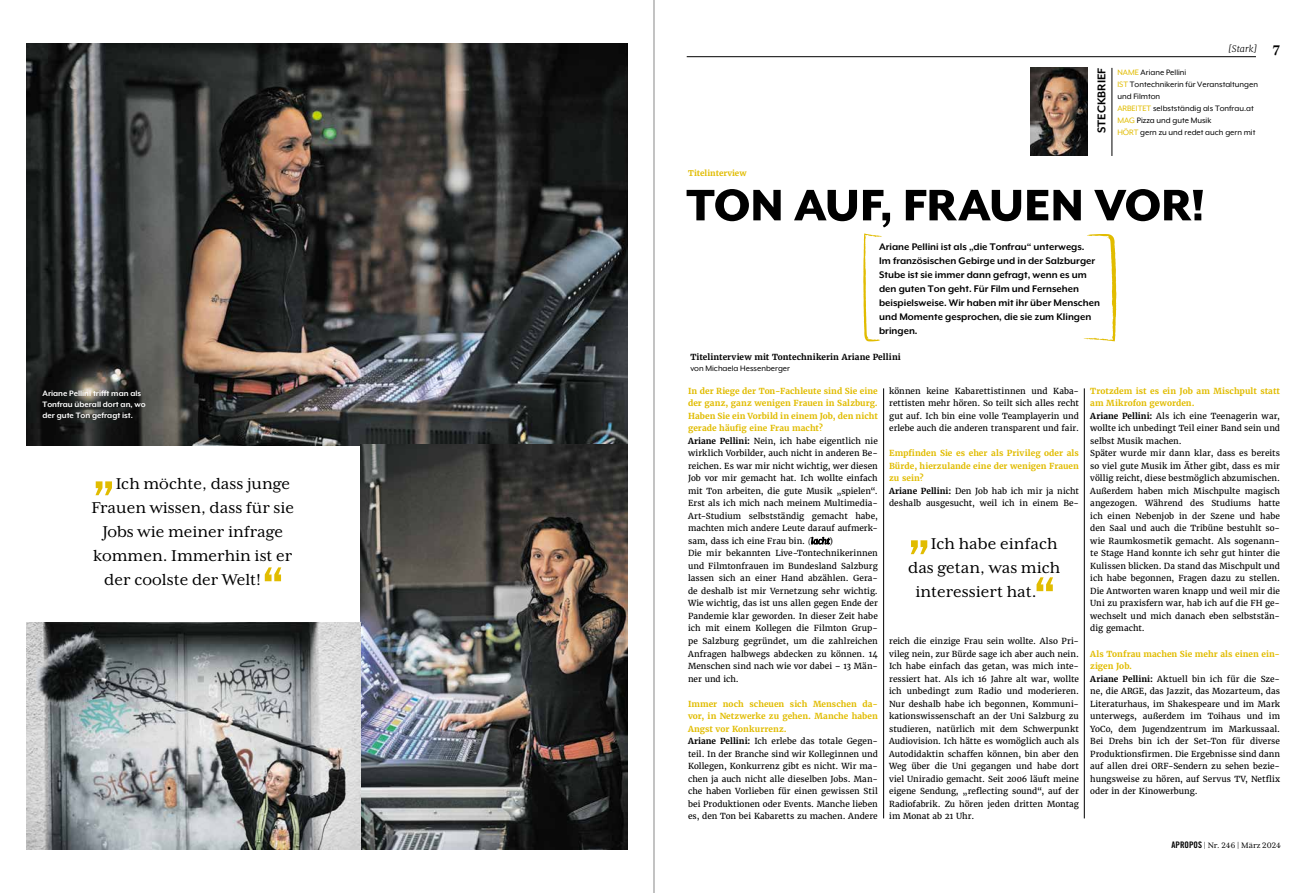
<style>
.page{position:relative;width:1307px;height:893px;background:#fff}
.page>*{position:absolute;margin:0;border:0;box-sizing:border-box;transform-origin:0 0}
.t1{font:800 50.8px "Mr Eaves XL Mod OT";letter-spacing:-.005em;color:#000}
.t2{font:18px "Mrs Eaves XL Serif OT";color:#000}
.t3{font:700 13px "Mr Eaves XL Mod OT";color:#000}
.t4{font:700 11px/14px "Mr Eaves XL Mod OT";color:#000}
.t5{font:9px/12px "Mr Eaves XL Mod OT";color:#000}
.t6{font:700 9px/11px "Mr Eaves XL Mod OT";color:#fff}
.t7{font:9px "Mrs Eaves XL Serif OT";color:#000}
.t8{font:italic 300 9px "Merriweather";color:#000}
.t9{font:8.3px/12.5px "Merriweather";letter-spacing:.005em;color:#000}
.t10{font:700 8.3px/12.5px "Merriweather";letter-spacing:.005em;color:#e1bc00}
.t11{font:700 8.3px "Merriweather";letter-spacing:.01em;color:#000}
.t12{font:700 8px "Merriweather";color:#e1bc00}
.s1{font-family:"Mrs Eaves XL Serif OT";font-weight:700;font-style:normal;font-size:16px}
.s2{color:#e1bc00}
.s3{font-weight:700;color:#e1bc00}
.s4{font-weight:700}
.s5{font-weight:300;font-style:italic}
.s6{color:#000}
.s7{font-weight:400;color:#000}
.s8{font-family:"Trade Gothic LT Std Bd Cn 20"}
</style>
<div class="page">
<hr style="left:687px;top:57px;width:569px;height:1px;background:#000">
<svg style="left:1083px;top:234px;width:33px;height:107px"></svg>
<svg style="left:863px;top:233px;width:19px;height:108px"></svg>
<img style="left:1030px;top:68px;width:57px;height:87px">
<hr style="left:1112px;top:68px;width:1px;height:88px;background:#000">
<img style="left:27px;top:44px;width:601px;height:401px">
<img style="left:361px;top:445px;width:267px;height:405px">
<img style="left:27px;top:623px;width:334px;height:226px">
<svg style="left:95px;top:481px;width:17px;height:14px"></svg>
<svg style="left:265px;top:567px;width:16px;height:14px"></svg>
<svg style="left:911px;top:540px;width:16px;height:14px"></svg>
<svg style="left:1036px;top:577px;width:17px;height:14px"></svg>
<hr style="left:883px;top:388px;width:1px;height:430px;background:#000">
<hr style="left:1084px;top:388px;width:1px;height:430px;background:#000">
<hr style="left:654px;top:0;width:1px;height:893px;background:#878787">
<p class="t6" style="left:43px;top:387px;width:105px">Ariane Pellini trifft man als<br>Tonfrau überall dort an, wo der gute Ton gefragt ist.</p>
<h2 class="t2" style="left:116px;top:474px;width:176px">Ich möchte, dass junge</h2>
<h2 class="t2" style="left:91px;top:498px;width:204px">Frauen wissen, dass für sie</h2>
<h2 class="t2" style="left:102px;top:522px;width:182px">Jobs wie meiner infrage</h2>
<h2 class="t2" style="left:93px;top:546px;width:201px">kommen. Immerhin ist er</h2>
<h2 class="t2" style="left:104px;top:570px;width:158px">der coolste der Welt!</h2>
<p class="t8" style="left:1228px;top:43px;width:53px">[Stark] <span class="s1">7</span></p>
<p class="t12" style="left:688px;top:168px;width:60px">Titelinterview</p>
<h3 class="t3" style="left:1094px;top:133px;width:67px;rotate:-90deg">STECKBRIEF</h3>
<p class="t5" style="left:1117px;top:66px;width:142px"><span class="s2">NAME</span> Ariane Pellini<br><span class="s2">IST</span> Tontechnikerin für Veranstaltungen und Filmton<br><span class="s2">ARBEITET</span> selbstständig als Tonfrau.at<br><span class="s2">MAG</span> Pizza und gute Musik<br><span class="s2">HÖRT</span> gern zu und redet auch gern mit</p>
<h1 class="t1" style="left:686px;top:176px;width:520px">TON AUF, FRAUEN VOR!</h1>
<p class="t4" style="left:879px;top:239px;width:222px">Ariane Pellini ist als „die Tonfrau“ unterwegs.<br>Im französischen Gebirge und in der Salzburger Stube ist sie immer dann gefragt, wenn es um den guten Ton geht. Für Film und Fernsehen beispielsweise. Wir haben mit ihr über Menschen und Momente gesprochen, die sie zum Klingen bringen.</p>
<p class="t11" style="left:690px;top:351px;width:212px">Titelinterview mit Tontechnikerin Ariane Pellini</p>
<p class="t5" style="left:690px;top:362px;width:101px">von Michaela Hessenberger</p>
<p class="t9" style="left:688px;top:385px;width:191px"><span class="s3">In der Riege der Ton-Fachleute sind Sie eine der ganz, ganz wenigen Frauen in Salzburg.<br>Haben Sie ein Vorbild in einem Job, den nicht gerade häufig eine Frau macht?<br></span><span class="s4">Ariane Pellini:</span> Nein, ich habe eigentlich nie wirklich Vorbilder, auch nicht in anderen Be&shy;reichen. Es war mir nicht wichtig, wer diesen Job vor mir gemacht hat. Ich wollte einfach mit Ton arbeiten, die gute Musik „spielen“.<br>Erst als ich mich nach meinem Multimedia-Art-Studium selbstständig gemacht habe, machten mich andere Leute darauf aufmerk&shy;sam, dass ich eine Frau bin. <span class="s5">(lacht</span>)<br>Die mir bekannten Live-Tontechnikerinnen und Filmtonfrauen im Bundesland Salzburg lassen sich an einer Hand abzählen. Gera&shy;de deshalb ist mir Vernetzung sehr wichtig.<br>Wie wichtig, das ist uns allen gegen Ende der Pandemie klar geworden. In dieser Zeit habe ich mit einem Kollegen die Filmton Grup&shy;pe Salzburg gegründet, um die zahlreichen Anfragen halbwegs abdecken zu können. 14<br>Menschen sind nach wie vor dabei – 13 Män&shy;ner und ich.</p>
<p class="t9" style="left:688px;top:697px;width:191px"><span class="s3">Immer noch scheuen sich Menschen da&shy;vor, in Netzwerke zu gehen. Manche haben Angst vor Konkurrenz.<br></span><span class="s4">Ariane Pellini:</span> Ich erlebe das totale Gegen&shy;teil. In der Branche sind wir Kolleginnen und Kollegen, Konkurrenz gibt es nicht. Wir ma&shy;chen ja auch nicht alle dieselben Jobs. Man&shy;che haben Vorlieben für einen gewissen Stil bei Produktionen oder Events. Manche lieben es, den Ton bei Kabaretts zu machen. Andere</p>
<p class="t9" style="left:889px;top:385px;width:191px;text-align:justify">können keine Kabarettistinnen und Kaba&shy;rettisten mehr hören. So teilt sich alles recht gut auf. Ich bin eine volle Teamplayerin und erlebe auch die anderen transparent und fair.</p>
<p class="t10" style="left:889px;top:447px;width:191px">Empfinden Sie es eher als Privileg oder als Bürde, hierzulande eine der wenigen Frauen zu sein?<br><span class="s6">Ariane Pellini:</span> <span class="s7">Den Job hab ich mir ja nicht deshalb ausgesucht, weil ich in einem Be-</span></p>
<h2 class="t2" style="left:931px;top:534px;width:128px">Ich habe einfach</h2>
<h2 class="t2" style="left:908px;top:558px;width:154px">das getan, was mich</h2>
<h2 class="t2" style="left:915px;top:582px;width:123px">interessiert hat.</h2>
<p class="t9" style="left:889px;top:635px;width:191px;text-align:justify">reich die einzige Frau sein wollte. Also Pri&shy;vileg nein, zur Bürde sage ich aber auch nein.<br>Ich habe einfach das getan, was mich inte&shy;ressiert hat. Als ich 16 Jahre alt war, wollte ich unbedingt zum Radio und moderieren.<br>Nur deshalb habe ich begonnen, Kommuni&shy;kationswissenschaft an der Uni Salzburg zu studieren, natürlich mit dem Schwerpunkt Audiovision. Ich hätte es womöglich auch als Autodidaktin schaffen können, bin aber den Weg über die Uni gegangen und habe dort viel Uniradio gemacht. Seit 2006 läuft meine eigene Sendung, „reflecting sound“, auf der Radiofabrik. Zu hören jeden dritten Montag im Monat ab 21 Uhr.</p>
<p class="t9" style="left:1090px;top:385px;width:191px"><span class="s3">Trotzdem ist es ein Job am Mischpult statt am Mikrofon geworden.<br></span><span class="s4">Ariane Pellini:</span> Als ich eine Teenagerin war, wollte ich unbedingt Teil einer Band sein und selbst Musik machen.<br>Später wurde mir dann klar, dass es bereits so viel gute Musik im Äther gibt, dass es mir völlig reicht, diese bestmöglich abzumischen.<br>Außerdem haben mich Mischpulte magisch angezogen. Während des Studiums hatte ich einen Nebenjob in der Szene und habe den Saal und auch die Tribüne bestuhlt so&shy;wie Raumkosmetik gemacht. Als sogenann&shy;te Stage Hand konnte ich sehr gut hinter die Kulissen blicken. Da stand das Mischpult und ich habe begonnen, Fragen dazu zu stellen.<br>Die Antworten waren knapp und weil mir die Uni zu praxisfern war, hab ich auf die FH ge&shy;wechselt und mich danach eben selbststän&shy;dig gemacht.</p>
<p class="t9" style="left:1090px;top:647px;width:191px"><span class="s3">Als Tonfrau machen Sie mehr als einen ein&shy;zigen Job.<br></span><span class="s4">Ariane Pellini:</span> Aktuell bin ich für die Sze&shy;ne, die ARGE, das Jazzit, das Mozarteum, das Literaturhaus, im Shakespeare und im Mark unterwegs, außerdem im Toihaus und im YoCo, dem Jugendzentrum im Markussaal.<br>Bei Drehs bin ich der Set-Ton für diverse Produktionsfirmen. Die Ergebnisse sind dann auf allen drei ORF-Sendern zu sehen bezie&shy;hungsweise zu hören, auf Servus TV, Netflix oder in der Kinowerbung.</p>
<p class="t7" style="left:1171px;top:841px;width:111px"><span class="s8">APROPOS</span> | Nr. 246 | März 2024</p>
</div>
